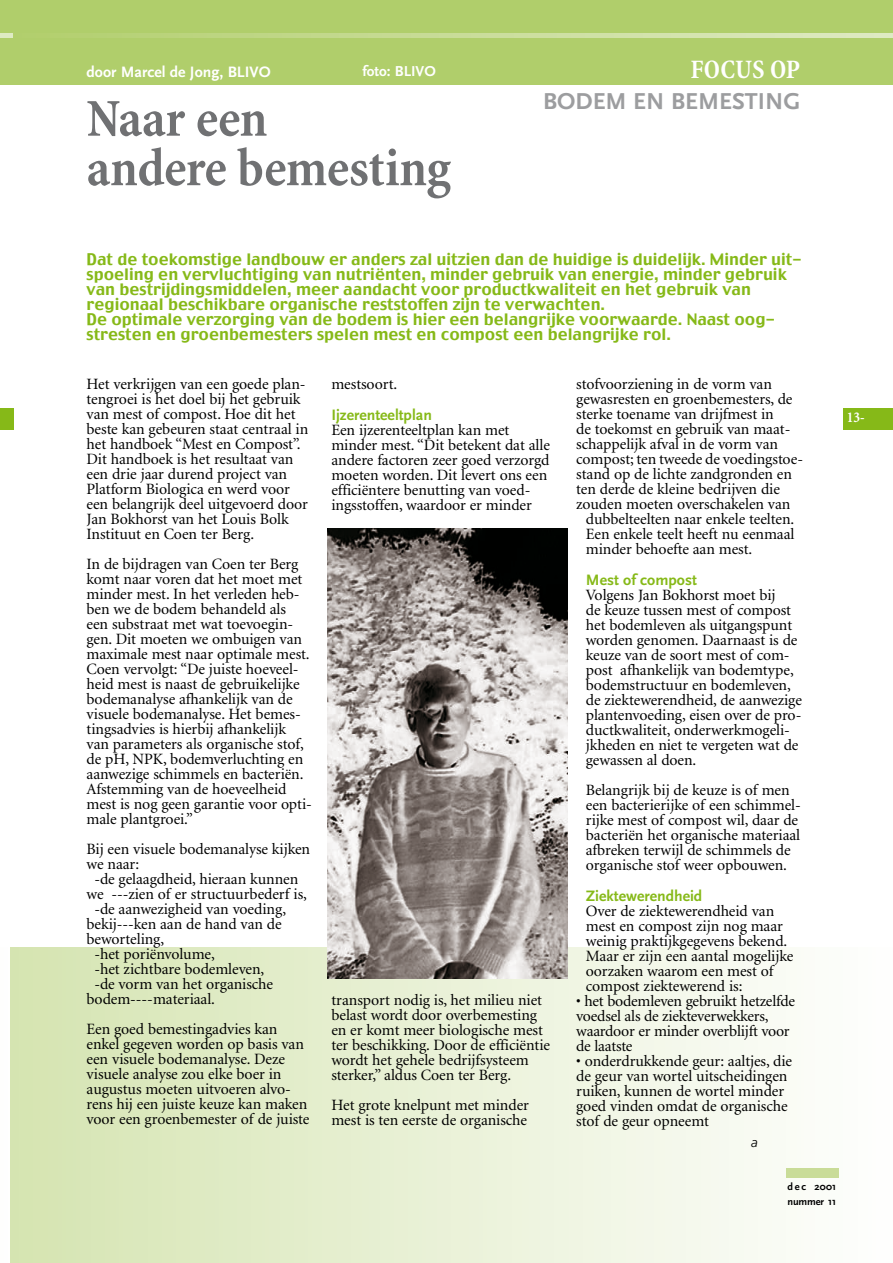
<style>
.page{position:relative;width:893px;height:1263px;background:#fff}
.page>*{position:absolute;margin:0;border:0;box-sizing:border-box;transform-origin:0 0}
.t1{font:700 condensed 54px/49.5px "Minion";letter-spacing:-.01em;color:#707173}
.t2{font:700 condensed 27px "Minion";color:#fff}
.t3{font:700 24px "Scala Sans";color:#9c9d9f}
.t4{font:15.75px/15px "Minion";letter-spacing:-.005em;color:#000}
.t5{font:15.75px/15px "Charcoal";color:#86b918}
.t6{font:700 15.75px "Scala Sans";color:#86b918}
.t7{font:700 15.75px "Scala Sans";color:#fff}
.t8{font:700 15px "Scala Sans";color:#fff}
.t9{font:700 condensed 15px "Minion";color:#fff}
.t10{font:700 10.5px/15px "Scala Sans";letter-spacing:-.005em;color:#000}
</style>
<div class="page">
<div style="left:0;top:0;width:893px;height:85px;background:#b0ce6b"></div>
<div style="left:0;top:947px;width:893px;height:316px;background:linear-gradient(to right,#d5e4b1,#fffffe)"></div>
<svg style="left:12px;top:33px;width:881px;height:4px"></svg>
<div style="left:0;top:947px;width:10px;height:316px;background:#fefefe"></div>
<div style="left:844px;top:408px;width:49px;height:21px;background:#86b918"></div>
<div style="left:786px;top:1168px;width:52px;height:10px;background:#c9dc98"></div>
<div style="left:0;top:408px;width:14px;height:21px;background:#86b918"></div>
<svg style="left:0;top:33px;width:12px;height:4px"></svg>
<img style="left:328px;top:529px;width:240px;height:450px">
<p class="t7" style="left:87px;top:63px;width:186px">door Marcel de Jong, BLIVO</p>
<p class="t8" style="left:362px;top:64px;width:75px">foto: BLIVO</p>
<h1 class="t1" style="left:87px;top:94px;width:366px">Naar een<br>andere bemesting</h1>
<h2 class="t2" style="left:691px;top:54px;width:111px">FOCUS OP</h2>
<h3 class="t3" style="left:543px;top:89px;width:259px">BODEM EN BEMESTING</h3>
<p class="t5" style="left:87px;top:252px;width:716px">Dat de toekomstige landbouw er anders zal uitzien dan de huidige is duidelijk. Minder uit&shy;spoeling en vervluchtiging van nutriënten, minder gebruik van energie, minder gebruik van bestrijdingsmiddelen, meer aandacht voor productkwaliteit en het gebruik van regionaal beschikbare organische reststoffen zijn te verwachten.<br>De optimale verzorging van de bodem is hier een belangrijke voorwaarde. Naast oog&shy;stresten en groenbemesters spelen mest en compost een belangrijke rol.</p>
<p class="t4" style="left:87px;top:377px;width:223px">Het verkrijgen van een goede plan&shy;tengroei is het doel bij het gebruik van mest of compost. Hoe dit het beste kan gebeuren staat centraal in het handboek “Mest en Compost”.<br>Dit handboek is het resultaat van een drie jaar durend project van<br>Platform Biologica en werd voor een belangrijk deel uitgevoerd door<br>Jan Bokhorst van het Louis Bolk<br>Instituut en Coen ter Berg.</p>
<p class="t4" style="left:87px;top:557px;width:227px">In de bijdragen van Coen ter Berg komt naar voren dat het moet met minder mest. In het verleden heb&shy;ben we de bodem behandeld als<br>een substraat met wat toevoegin&shy;gen. Dit moeten we ombuigen van maximale mest naar optimale mest.<br>Coen vervolgt: “De juiste hoeveel&shy;heid mest is naast de gebruikelijke bodemanalyse afhankelijk van de visuele bodemanalyse. Het bemes&shy;tingsadvies is hierbij afhankelijk van parameters als organische stof, de pH, NPK, bodemverluchting en aanwezige schimmels en bacteriën.<br>Afstemming van de hoeveelheid mest is nog geen garantie voor opti&shy;male plantgroei.”</p>
<p class="t4" style="left:87px;top:842px;width:225px">Bij een visuele bodemanalyse kijken</p>
<p class="t4" style="left:87px;top:857px;width:54px">we naar:</p>
<p class="t4" style="left:94px;top:872px;width:205px">-de gelaagdheid, hieraan kunnen</p>
<p class="t4" style="left:87px;top:887px;width:222px">we ‑‑‑ zien of er structuurbederf is,</p>
<p class="t4" style="left:94px;top:902px;width:193px">-de aanwezigheid van voeding,</p>
<p class="t4" style="left:87px;top:917px;width:197px">bekij-‑‑‑ ken aan de hand van de</p>
<p class="t4" style="left:87px;top:932px;width:79px">beworteling,</p>
<p class="t4" style="left:94px;top:947px;width:122px">-het poriënvolume,</p>
<p class="t4" style="left:94px;top:962px;width:172px">-het zichtbare bodemleven,</p>
<p class="t4" style="left:94px;top:977px;width:180px">-de vorm van het organische</p>
<p class="t4" style="left:87px;top:992px;width:130px">bodem-‑‑‑ materiaal.</p>
<p class="t4" style="left:87px;top:1022px;width:224px">Een goed bemestingadvies kan enkel gegeven worden op basis van een visuele bodemanalyse. Deze visuele analyse zou elke boer in augustus moeten uitvoeren alvo&shy;rens hij een juiste keuze kan maken voor een groenbemester of de juiste</p>
<p class="t4" style="left:331px;top:377px;width:67px">mestsoort.</p>
<p class="t6" style="left:331px;top:406px;width:102px">Ijzerenteeltplan</p>
<p class="t4" style="left:331px;top:423px;width:220px">Een ijzerenteeltplan kan met minder mest. “Dit betekent dat alle andere factoren zeer goed verzorgd moeten worden. Dit levert ons een efficiëntere benutting van voed&shy;ingsstoffen, waardoor er minder</p>
<p class="t4" style="left:331px;top:993px;width:220px">transport nodig is, het milieu niet belast wordt door overbemesting en er komt meer biologische mest ter beschikking. Door de efficiëntie wordt het gehele bedrijfsysteem sterker,” aldus Coen ter Berg.</p>
<p class="t4" style="left:331px;top:1098px;width:199px">Het grote knelpunt met minder mest is ten eerste de organische</p>
<p class="t4" style="left:576px;top:377px;width:197px">stofvoorziening in de vorm van</p>
<p class="t4" style="left:576px;top:392px;width:218px">gewasresten en groenbemesters, de</p>
<p class="t4" style="left:576px;top:407px;width:199px">sterke toename van drijfmest in</p>
<p class="t4" style="left:576px;top:422px;width:216px">de toekomst en gebruik van maat-</p>
<p class="t4" style="left:576px;top:437px;width:203px">schappelijk afval in de vorm van</p>
<p class="t4" style="left:576px;top:452px;width:226px">compost; ten tweede de voedingstoe-</p>
<p class="t4" style="left:576px;top:467px;width:217px">stand op de lichte zandgronden en</p>
<p class="t4" style="left:576px;top:482px;width:205px">ten derde de kleine bedrijven die</p>
<p class="t4" style="left:576px;top:497px;width:216px">zouden moeten overschakelen van</p>
<p class="t4" style="left:586px;top:512px;width:210px">dubbelteelten naar enkele teelten.</p>
<p class="t4" style="left:586px;top:527px;width:210px">Een enkele teelt heeft nu eenmaal</p>
<p class="t4" style="left:586px;top:542px;width:168px">minder behoefte aan mest.</p>
<p class="t6" style="left:586px;top:571px;width:113px">Mest of compost</p>
<p class="t4" style="left:586px;top:588px;width:218px">Volgens Jan Bokhorst moet bij<br>de keuze tussen mest of compost het bodemleven als uitgangspunt worden genomen. Daarnaast is de keuze van de soort mest of com&shy;post afhankelijk van bodemtype, bodemstructuur en bodemleven, de ziektewerendheid, de aanwezige plantenvoeding, eisen over de pro&shy;ductkwaliteit, onderwerkmogeli&shy;jkheden en niet te vergeten wat de gewassen al doen.</p>
<p class="t4" style="left:586px;top:783px;width:217px">Belangrijk bij de keuze is of men een bacterierijke of een schimmel&shy;rijke mest of compost wil, daar de bacte-riën het organische materiaal afbreken terwijl de schimmels de organische stof weer opbouwen.</p>
<p class="t6" style="left:586px;top:887px;width:118px">Ziektewerendheid</p>
<p class="t4" style="left:586px;top:904px;width:209px">Over de ziektewerendheid van mest en compost zijn nog maar weinig praktijkgegevens bekend.<br>Maar er zijn een aantal mogelijke oorzaken waarom een mest of compost ziektewerend is:</p>
<p class="t4" style="left:576px;top:994px;width:220px">• het bodemleven gebruikt hetzelfde voedsel als de ziekteverwekkers, waardoor er minder overblijft voor de laatste</p>
<p class="t4" style="left:576px;top:1054px;width:217px">• onderdrukkende geur: aaltjes, die de geur van wortel uitscheidingen ruiken, kunnen de wortel minder goed vinden omdat de organische stof de geur opneemt</p>
<p class="t9" style="left:847px;top:410px;width:19px">13‑</p>
<p class="t10" style="left:787px;top:1179px;width:50px">dec 2001 nummer 11</p>
</div>
